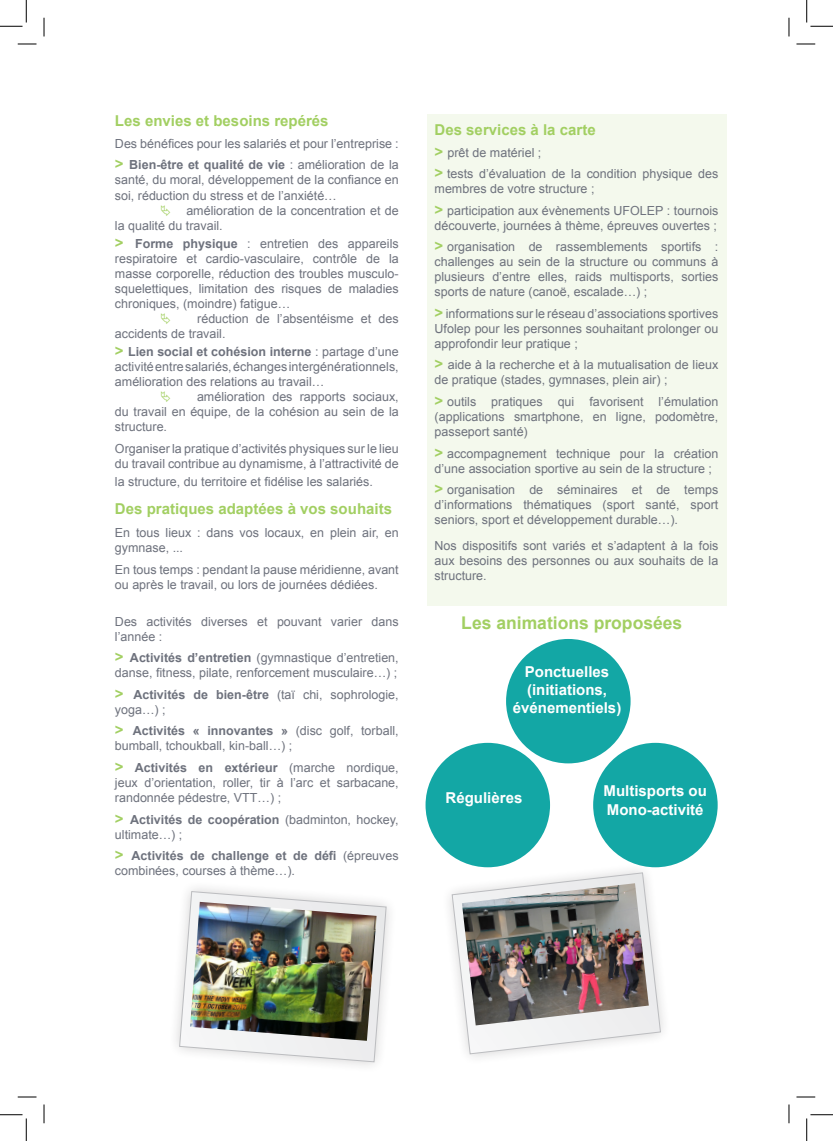
<style>
.page{position:relative;width:833px;height:1141px;background:#fff}
.page>*{position:absolute;margin:0;border:0;box-sizing:border-box;transform-origin:0 0}
.t1{font:700 17.5px "Arial";color:#a2cf62}
.t2{font:700 15px "Arial";color:#a2cf62}
.t3{font:700 15px/18px "Arial";color:#fff;text-align:center}
.t4{font:12.5px/15px "Arial";color:#6e727d}
.t5{font:700 12.5px "Arial";color:#6e727d}
.s1{font-weight:700;font-size:15px;color:#a2cf62}
.s2{font-weight:700}
.s3{font-size:15px;color:#a2cf62}
.s4{font-weight:400}
</style>
<div class="page">
<div style="left:427px;top:115px;width:299px;height:491px;background:#f4f9ed"></div>
<div style="left:592px;top:742px;width:125px;height:125px;background:#13a7a5;border-radius:50%"></div>
<div style="left:425px;top:742px;width:124px;height:125px;background:#13a7a5;border-radius:50%"></div>
<div style="left:505px;top:639px;width:125px;height:124px;background:#13a7a5;border-radius:50%"></div>
<svg style="left:179px;top:891px;width:207px;height:171px"></svg>
<img style="left:190px;top:901px;width:186px;height:139px">
<div style="left:440px;top:861px;width:231px;height:203px;background:#231f20;opacity:.2"></div>
<svg style="left:451px;top:872px;width:209px;height:182px"></svg>
<img style="left:461px;top:883px;width:187px;height:142px">
<svg style="left:18px;top:43px;width:18px;height:2px"></svg>
<svg style="left:796px;top:43px;width:18px;height:2px"></svg>
<svg style="left:18px;top:1096px;width:18px;height:1px"></svg>
<svg style="left:796px;top:1096px;width:18px;height:1px"></svg>
<svg style="left:43px;top:18px;width:2px;height:18px"></svg>
<svg style="left:43px;top:1104px;width:2px;height:19px"></svg>
<svg style="left:788px;top:18px;width:1px;height:18px"></svg>
<svg style="left:788px;top:1104px;width:1px;height:19px"></svg>
<svg style="left:0;top:0;width:27px;height:27px"></svg>
<svg style="left:0;top:1114px;width:27px;height:26px"></svg>
<svg style="left:806px;top:0;width:26px;height:27px"></svg>
<svg style="left:806px;top:1114px;width:26px;height:26px"></svg>
<p class="t2" style="left:115px;top:110px;width:215px">Les envies et besoins repérés</p>
<p class="t4" style="left:115px;top:133px;width:285px;line-height:21.5px">Des bénéfices pour les salariés et pour l’entreprise : <span class="s1">&gt;</span> <span class="s2">Bien-être et qualité de vie</span> : amélioration de la</p>
<p class="t4" style="left:115px;top:173px;width:285px">santé, du moral, développement de la confiance en</p>
<p class="t4" style="left:115px;top:188px;width:223px">soi, réduction du stress et de l’anxiété…</p>
<p class="t4" style="left:186px;top:203px;width:214px">amélioration de la concentration et de</p>
<p class="t4" style="left:115px;top:218px;width:109px">la qualité du travail.</p>
<p class="t4" style="left:115px;top:236px;width:285px"><span class="s1">&gt;</span> <span class="s2">Forme physique</span> : entretien des appareils</p>
<p class="t4" style="left:115px;top:251px;width:285px">respiratoire et cardio-vasculaire, contrôle de la</p>
<p class="t4" style="left:115px;top:266px;width:285px">masse corporelle, réduction des troubles musculo-</p>
<p class="t4" style="left:115px;top:281px;width:285px">squelettiques, limitation des risques de maladies</p>
<p class="t4" style="left:115px;top:296px;width:177px">chroniques, (moindre) fatigue…</p>
<p class="t4" style="left:197px;top:311px;width:203px">réduction de l’absentéisme et des</p>
<p class="t4" style="left:115px;top:326px;width:112px">accidents de travail.</p>
<p class="t5" style="left:115px;top:343px;width:285px"><span class="s3">&gt;</span> Lien social et cohésion interne <span class="s4">: partage d’une</span></p>
<p class="t4" style="left:115px;top:359px;width:285px">activité entre salariés, échanges intergénérationnels,</p>
<p class="t4" style="left:115px;top:374px;width:211px">amélioration des relations au travail…</p>
<p class="t4" style="left:197px;top:389px;width:203px">amélioration des rapports sociaux,</p>
<p class="t4" style="left:115px;top:404px;width:285px">du travail en équipe, de la cohésion au sein de la</p>
<p class="t4" style="left:115px;top:419px;width:54px">structure.</p>
<p class="t4" style="left:115px;top:441px;width:285px">Organiser la pratique d’activités physiques sur le lieu du travail contribue au dynamisme, à l’attractivité de</p>
<p class="t4" style="left:115px;top:474px;width:259px">la structure, du territoire et fidélise les salariés.</p>
<p class="t2" style="left:115px;top:499px;width:278px">Des pratiques adaptées à vos souhaits</p>
<p class="t4" style="left:115px;top:524px;width:285px">En tous lieux : dans vos locaux, en plein air, en gymnase, ...</p>
<p class="t4" style="left:115px;top:562px;width:285px">En tous temps : pendant la pause méridienne, avant ou après le travail, ou lors de journées dédiées.</p>
<p class="t4" style="left:115px;top:614px;width:285px">Des activités diverses et pouvant varier dans l’année :</p>
<p class="t4" style="left:115px;top:650px;width:285px"><span class="s1">&gt;</span> <span class="s2">Activités d’entretien</span> (gymnastique d’entretien, danse, fitness, pilate, renforcement musculaire…) ;</p>
<p class="t4" style="left:115px;top:687px;width:285px"><span class="s1">&gt;</span> <span class="s2">Activités de bien-être</span> (taï chi, sophrologie, yoga…) ;</p>
<p class="t4" style="left:115px;top:723px;width:285px"><span class="s1">&gt;</span> <span class="s2">Activités « innovantes »</span> (disc golf, torball, bumball, tchoukball, kin-ball…) ;</p>
<p class="t4" style="left:115px;top:760px;width:285px;text-align:justify"><span class="s1">&gt;</span> <span class="s2">Activités en extérieur</span> (marche nordique, jeux d’orientation, roller, tir à l’arc et sarbacane, randonnée pédestre, VTT…) ;</p>
<p class="t4" style="left:115px;top:811px;width:285px"><span class="s1">&gt;</span> <span class="s2">Activités de coopération</span> (badminton, hockey, ultimate…) ;</p>
<p class="t4" style="left:115px;top:848px;width:285px"><span class="s1">&gt;</span> <span class="s2">Activités de challenge et de défi</span> (épreuves combinées, courses à thème…).</p>
<p class="t2" style="left:434px;top:120px;width:162px">Des services à la carte</p>
<p class="t4" style="left:434px;top:142px;width:285px;line-height:21.5px"><span class="s1">&gt;</span> prêt de matériel ;<br><span class="s1">&gt;</span> tests d’évaluation de la condition physique des</p>
<p class="t4" style="left:434px;top:178px;width:285px;line-height:21.5px">membres de votre structure ;<br><span class="s1">&gt;</span> participation aux évènements UFOLEP : tournois</p>
<p class="t4" style="left:434px;top:215px;width:285px;line-height:21.5px">découverte, journées à thème, épreuves ouvertes ; <span class="s1">&gt;</span> organisation de rassemblements sportifs :</p>
<p class="t4" style="left:434px;top:254px;width:285px;text-align:justify">challenges au sein de la structure ou communs à plusieurs d’entre elles, raids multisports, sorties sports de nature (canoë, escalade…) ;</p>
<p class="t4" style="left:434px;top:306px;width:285px;text-align:justify"><span class="s1">&gt;</span> informations sur le réseau d’associations sportives Ufolep pour les personnes souhaitant prolonger ou approfondir leur pratique ;</p>
<p class="t4" style="left:434px;top:357px;width:285px"><span class="s1">&gt;</span> aide à la recherche et à la mutualisation de lieux de pratique (stades, gymnases, plein air) ;</p>
<p class="t4" style="left:434px;top:394px;width:285px;text-align:justify"><span class="s1">&gt;</span> outils pratiques qui favorisent l’émulation (applications smartphone, en ligne, podomètre, passeport santé)</p>
<p class="t4" style="left:434px;top:446px;width:285px"><span class="s1">&gt;</span> accompagnement technique pour la création d’une association sportive au sein de la structure ;</p>
<p class="t4" style="left:434px;top:482px;width:285px;text-align:justify"><span class="s1">&gt;</span> organisation de séminaires et de temps d’informations thématiques (sport santé, sport seniors, sport et développement durable…).</p>
<p class="t4" style="left:434px;top:538px;width:285px;text-align:justify">Nos dispositifs sont variés et s’adaptent à la fois aux besoins des personnes ou aux souhaits de la structure.</p>
<h1 class="t1" style="left:461px;top:611px;width:222px">Les animations proposées</h1>
<p class="t3" style="left:512px;top:662px;width:110px">Ponctuelles (initiations, événementiels)</p>
<p class="t3" style="left:445px;top:789px;width:78px">Régulières</p>
<p class="t3" style="left:603px;top:782px;width:105px;text-align:left">Multisports ou<br>Mono-activité</p>
</div>
